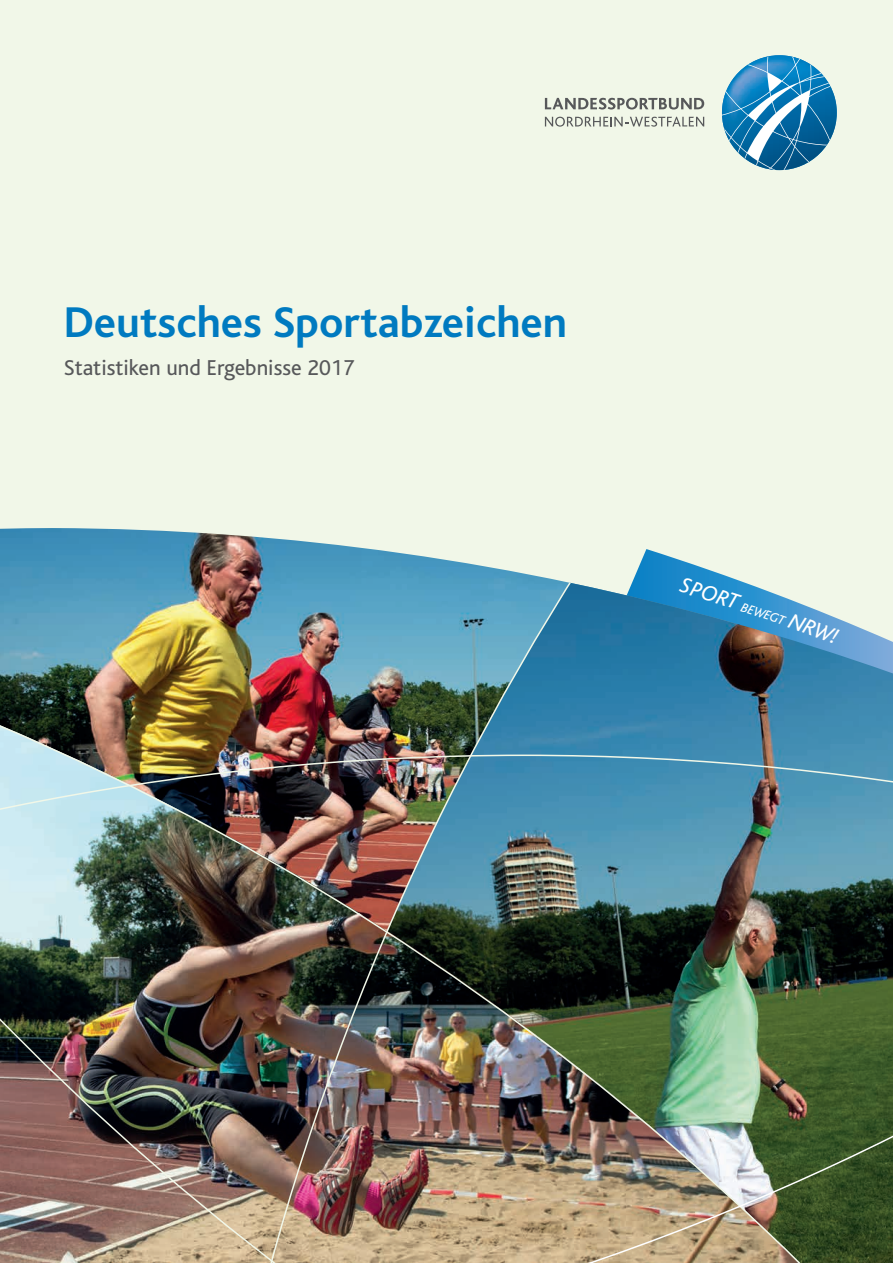
<style>
.page{position:relative;width:893px;height:1263px;background:#fff}
.page>*{position:absolute;margin:0;border:0;box-sizing:border-box;transform-origin:0 0}
.t1{font:700 45px "Bliss";color:#007ac0}
.t2{font:22.5px "Bliss";color:#57585a}
.t3{font:italic 22.5px "Bliss";color:#fff}
.t4{font:italic 13.5px "Bliss";color:#fff}
</style>
<div class="page">
<div style="left:0;top:0;width:159px;height:528px;background:#f1f7e8"></div>
<div style="left:159px;top:0;width:734px;height:528px;background:#f1f7e8"></div>
<img style="left:0;top:528px;width:893px;height:735px">
<svg style="left:545px;top:98px;width:159px;height:12px;background:#abaea7"></svg>
<svg style="left:545px;top:117px;width:159px;height:10px;background:#bec3b9"></svg>
<svg style="left:722px;top:55px;width:115px;height:115px;background:#5ea1c4"></svg>
<div style="left:679px;top:577px;width:70px;height:36px;background:#1e8ccc"></div>
<h1 class="t1" style="left:64px;top:299px;width:505px">Deutsches Sportabzeichen</h1>
<p class="t2" style="left:64px;top:356px;width:292px">Statistiken und Ergebnisse 2017</p>
<p class="t4" style="left:751px;top:602px;width:40px;rotate:19deg">EWEGT</p>
<p class="t3" style="left:793px;top:608px;width:53px;rotate:20deg">NRW!</p>
</div>
